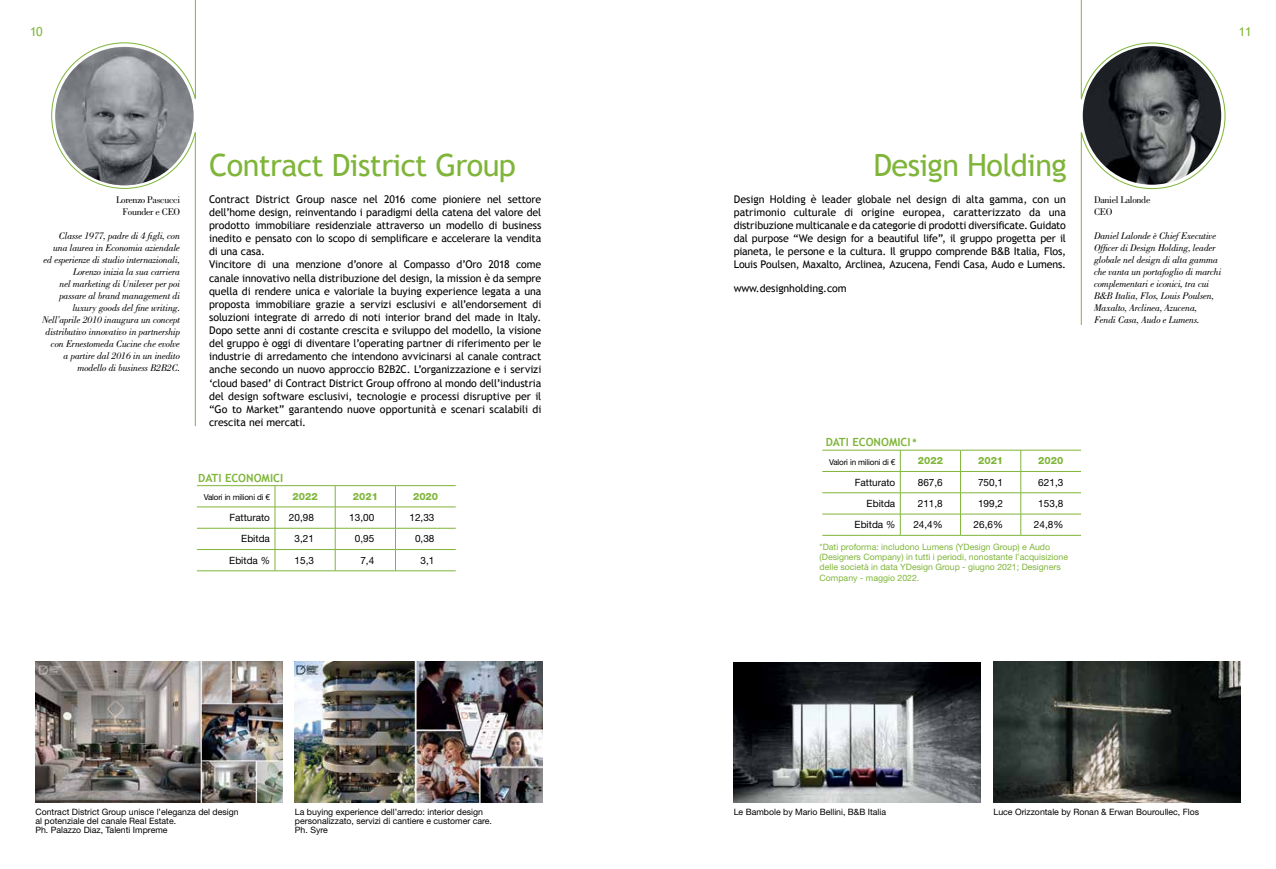
<style>
.page{position:relative;width:1276px;height:869px;background:#fff}
.page>*{position:absolute;margin:0;border:0;box-sizing:border-box;transform-origin:0 0}
.t1{font:30.62px "Trebuchet MS";letter-spacing:-.02em;color:#7fb539}
.t2{font:12.5px "Trebuchet MS";color:#7fb539}
.t3{font:700 11.25px "Trebuchet MS";color:#7fb539}
.t4{font:10.62px/13.1px "Trebuchet MS";letter-spacing:-.01em;color:#000}
.t5{font:italic 10px/12px "Bodoni Std";letter-spacing:-.02em;color:#000}
.t6{font:10px "Helvetica Neue LT Std";color:#000}
.t7{font:10px/12px "Bodoni Std";letter-spacing:-.03em;color:#000}
.t8{font:800 10px "Helvetica Neue LT Std";color:#7fb539}
.t9{font:8.75px/8.8px "Helvetica Neue LT Std";color:#000}
.t10{font:8.75px/10px "Helvetica Neue LT Std";color:#7fb539}
.t11{font:8.12px "Helvetica Neue LT Std";letter-spacing:-.02em;color:#000}
.s1{font-style:italic}
.s2{font-family:"Arial"}
.s3{font-size:10px}
</style>
<div class="page">
<svg style="left:51px;top:42px;width:145px;height:147px"></svg>
<hr style="left:195px;top:132px;width:1px;height:294px;background:#7fb539">
<hr style="left:195px;top:0;width:1px;height:98px;background:#7fb539">
<img style="left:55px;top:47px;width:139px;height:138px;border-radius:69px">
<svg style="left:1080px;top:42px;width:146px;height:147px"></svg>
<hr style="left:1081px;top:0;width:1px;height:98px;background:#7fb539">
<img style="left:1082px;top:46px;width:139px;height:138px;border-radius:69px">
<hr style="left:1081px;top:132px;width:1px;height:193px;background:#7fb539">
<img style="left:733px;top:662px;width:247px;height:139px">
<hr style="left:197px;top:485px;width:78px;height:1px;background:#7fb539">
<hr style="left:275px;top:485px;width:60px;height:1px;background:#7fb539">
<hr style="left:335px;top:485px;width:60px;height:1px;background:#7fb539">
<hr style="left:395px;top:485px;width:61px;height:1px;background:#7fb539">
<hr style="left:197px;top:506px;width:78px;height:1px;background:#7fb539">
<hr style="left:275px;top:506px;width:60px;height:1px;background:#7fb539">
<hr style="left:335px;top:506px;width:60px;height:1px;background:#7fb539">
<hr style="left:395px;top:506px;width:61px;height:1px;background:#7fb539">
<hr style="left:197px;top:528px;width:78px;height:1px;background:#7fb539">
<hr style="left:197px;top:549px;width:78px;height:1px;background:#7fb539">
<hr style="left:197px;top:570px;width:78px;height:1px;background:#7fb539">
<svg style="left:275px;top:485px;width:1px;height:85px"></svg>
<hr style="left:275px;top:528px;width:60px;height:1px;background:#7fb539">
<hr style="left:275px;top:549px;width:60px;height:1px;background:#7fb539">
<hr style="left:275px;top:570px;width:60px;height:1px;background:#7fb539">
<svg style="left:335px;top:485px;width:1px;height:85px"></svg>
<hr style="left:335px;top:528px;width:60px;height:1px;background:#7fb539">
<hr style="left:335px;top:549px;width:60px;height:1px;background:#7fb539">
<hr style="left:335px;top:570px;width:60px;height:1px;background:#7fb539">
<svg style="left:395px;top:485px;width:1px;height:85px"></svg>
<hr style="left:395px;top:528px;width:61px;height:1px;background:#7fb539">
<hr style="left:395px;top:549px;width:61px;height:1px;background:#7fb539">
<hr style="left:395px;top:570px;width:61px;height:1px;background:#7fb539">
<img style="left:35px;top:661px;width:248px;height:140px">
<img style="left:295px;top:661px;width:247px;height:140px">
<hr style="left:822px;top:450px;width:78px;height:1px;background:#7fb539">
<hr style="left:900px;top:450px;width:60px;height:1px;background:#7fb539">
<hr style="left:960px;top:450px;width:60px;height:1px;background:#7fb539">
<hr style="left:1020px;top:450px;width:61px;height:1px;background:#7fb539">
<hr style="left:822px;top:471px;width:78px;height:1px;background:#7fb539">
<hr style="left:900px;top:471px;width:60px;height:1px;background:#7fb539">
<hr style="left:960px;top:471px;width:60px;height:1px;background:#7fb539">
<hr style="left:1020px;top:471px;width:61px;height:1px;background:#7fb539">
<hr style="left:822px;top:492px;width:78px;height:1px;background:#7fb539">
<hr style="left:822px;top:513px;width:78px;height:1px;background:#7fb539">
<hr style="left:822px;top:535px;width:78px;height:1px;background:#7fb539">
<svg style="left:900px;top:450px;width:1px;height:85px"></svg>
<svg style="left:960px;top:450px;width:1px;height:85px"></svg>
<hr style="left:900px;top:492px;width:60px;height:1px;background:#7fb539">
<hr style="left:960px;top:492px;width:60px;height:1px;background:#7fb539">
<hr style="left:900px;top:513px;width:60px;height:1px;background:#7fb539">
<hr style="left:960px;top:513px;width:60px;height:1px;background:#7fb539">
<hr style="left:900px;top:535px;width:60px;height:1px;background:#7fb539">
<hr style="left:960px;top:535px;width:60px;height:1px;background:#7fb539">
<svg style="left:1020px;top:450px;width:1px;height:85px"></svg>
<hr style="left:1020px;top:492px;width:61px;height:1px;background:#7fb539">
<hr style="left:1020px;top:513px;width:61px;height:1px;background:#7fb539">
<hr style="left:1020px;top:535px;width:61px;height:1px;background:#7fb539">
<img style="left:993px;top:661px;width:247px;height:140px">
<p class="t2" style="left:30px;top:24px;width:14px">10</p>
<p class="t2" style="left:1239px;top:24px;width:14px">11</p>
<p class="t7" style="left:116px;top:194px;width:66px;text-align:right">Lorenzo Pascucci<br>Founder e CEO</p>
<p class="t5" style="left:42px;top:230px;width:139px;text-align:right">Classe 1977, padre di 4 figli, con una laurea in Economia aziendale ed esperienze di studio internazionali, Lorenzo inizia la sua carriera<br>nel marketing di Unilever per poi passare al brand management di luxury goods del fine writing.<br>Nell’aprile 2010 inaugura un concept distributivo innovativo in partnership con Ernestomeda Cucine che evolve<br>a partire dal 2016 in un inedito modello di business B2B2C.</p>
<h1 class="t1" style="left:209px;top:147px;width:308px">Contract District Group</h1>
<p class="t4" style="left:209px;top:192px;width:334px">Contract District Group nasce nel 2016 come pioniere nel settore dell’home design, reinventando i paradigmi della catena del valore del prodotto immobiliare residenziale attraverso un modello di business inedito e pensato con lo scopo di semplificare e accelerare la vendita di una casa.<br>Vincitore di una menzione d’onore al Compasso d’Oro 2018 come canale innovativo nella distribuzione del design, la mission è da sempre quella di rendere unica e valoriale la buying experience legata a una proposta immobiliare grazie a servizi esclusivi e all’endorsement di soluzioni integrate di arredo di noti interior brand del made in Italy.<br>Dopo sette anni di costante crescita e sviluppo del modello, la visione del gruppo è oggi di diventare l’operating partner di riferimento per le industrie di arredamento che intendono avvicinarsi al canale contract anche secondo un nuovo approccio B2B2C. L’organizzazione e i servizi ‘cloud based’ di Contract District Group offrono al mondo dell’industria del design software esclusivi, tecnologie e processi disruptive per il “Go to Market” garantendo nuove opportunità e scenari scalabili di crescita nei mercati.</p>
<p class="t3" style="left:198px;top:470px;width:86px">DATI ECONOMICI</p>
<p class="t11" style="left:204px;top:492px;width:68px">Valori in milioni di €</p>
<p class="t8" style="left:292px;top:490px;width:27px">2022</p>
<p class="t8" style="left:353px;top:490px;width:27px">2021</p>
<p class="t8" style="left:413px;top:490px;width:27px">2020</p>
<p class="t6" style="left:229px;top:511px;width:42px">Fatturato</p>
<p class="t6" style="left:289px;top:511px;width:27px">20,98</p>
<p class="t6" style="left:349px;top:511px;width:27px">13,00</p>
<p class="t6" style="left:409px;top:511px;width:27px">12,33</p>
<p class="t6" style="left:241px;top:532px;width:30px">Ebitda</p>
<p class="t6" style="left:294px;top:532px;width:21px">3,21</p>
<p class="t6" style="left:355px;top:532px;width:21px">0,95</p>
<p class="t6" style="left:415px;top:532px;width:21px">0,38</p>
<p class="t6" style="left:229px;top:554px;width:42px">Ebitda <span class="s1">%</span></p>
<p class="t6" style="left:294px;top:554px;width:21px">15,3</p>
<p class="t6" style="left:360px;top:554px;width:15px">7,4</p>
<p class="t6" style="left:420px;top:554px;width:15px">3,1</p>
<p class="t9" style="left:35px;top:807px;width:205px">Contract District Group unisce l’eleganza del design al potenziale del canale Real Estate.<br>Ph. Palazzo Diaz, Talenti Impreme</p>
<p class="t9" style="left:295px;top:807px;width:199px">La buying experience dell’arredo: interior design personalizzato, servizi di cantiere e customer care.<br>Ph. Syre</p>
<h1 class="t1" style="left:873px;top:147px;width:195px">Design Holding</h1>
<p class="t4" style="left:733px;top:192px;width:334px;text-align:justify">Design Holding è leader globale nel design di alta gamma, con un patrimonio culturale di origine europea, caratterizzato da una distribuzione multicanale e da categorie di prodotti diversificate. Guidato dal purpose “We design for a beautiful life”, il gruppo progetta per il pianeta, le persone e la cultura. Il gruppo comprende B<span class="s2">&amp;</span>B Italia, Flos, Louis Poulsen, Maxalto, Arclinea, Azucena, Fendi Casa, Audo e Lumens.</p>
<p class="t4" style="left:733px;top:282px;width:114px">www.designholding.com</p>
<p class="t7" style="left:1094px;top:194px;width:58px">Daniel Lalonde<br>CEO</p>
<p class="t5" style="left:1094px;top:230px;width:129px">Daniel Lalonde è Chief Executive<br>Officer di Design Holding, leader globale nel design di alta gamma che vanta un portafoglio di marchi complementari e iconici, tra cui<br>B&amp;B Italia, Flos, Louis Poulsen,<br>Maxalto, Arclinea, Azucena,<br>Fendi Casa, Audo e Lumens.</p>
<p class="t3" style="left:825px;top:435px;width:93px">DATI ECONOMICI <span class="s3">*</span></p>
<p class="t11" style="left:829px;top:457px;width:68px">Valori in milioni di €</p>
<p class="t8" style="left:918px;top:454px;width:27px">2022</p>
<p class="t8" style="left:978px;top:454px;width:27px">2021</p>
<p class="t8" style="left:1038px;top:454px;width:27px">2020</p>
<p class="t6" style="left:854px;top:476px;width:42px">Fatturato</p>
<p class="t6" style="left:918px;top:476px;width:27px">867,6</p>
<p class="t6" style="left:978px;top:476px;width:27px">750,1</p>
<p class="t6" style="left:1038px;top:476px;width:27px">621,3</p>
<p class="t6" style="left:866px;top:497px;width:30px">Ebitda</p>
<p class="t6" style="left:918px;top:497px;width:27px">211,8</p>
<p class="t6" style="left:978px;top:497px;width:27px">199,2</p>
<p class="t6" style="left:1038px;top:497px;width:27px">153,8</p>
<p class="t6" style="left:854px;top:518px;width:42px">Ebitda <span class="s1">%</span></p>
<p class="t6" style="left:913px;top:518px;width:31px">24,4%</p>
<p class="t6" style="left:973px;top:518px;width:31px">26,6%</p>
<p class="t6" style="left:1034px;top:518px;width:31px">24,8%</p>
<p class="t10" style="left:819px;top:542px;width:250px">*Dati proforma: includono Lumens (YDesign Group) e Audo (Designers Company) in tutti i periodi, nonostante l’acquisizione delle società in data YDesign Group - giugno 2021; Designers Company - maggio 2022.</p>
<p class="t9" style="left:733px;top:807px;width:154px">Le Bambole by Mario Bellini, B&amp;B Italia</p>
<p class="t9" style="left:993px;top:807px;width:207px">Luce Orizzontale by Ronan &amp; Erwan Bouroullec, Flos</p>
</div>
